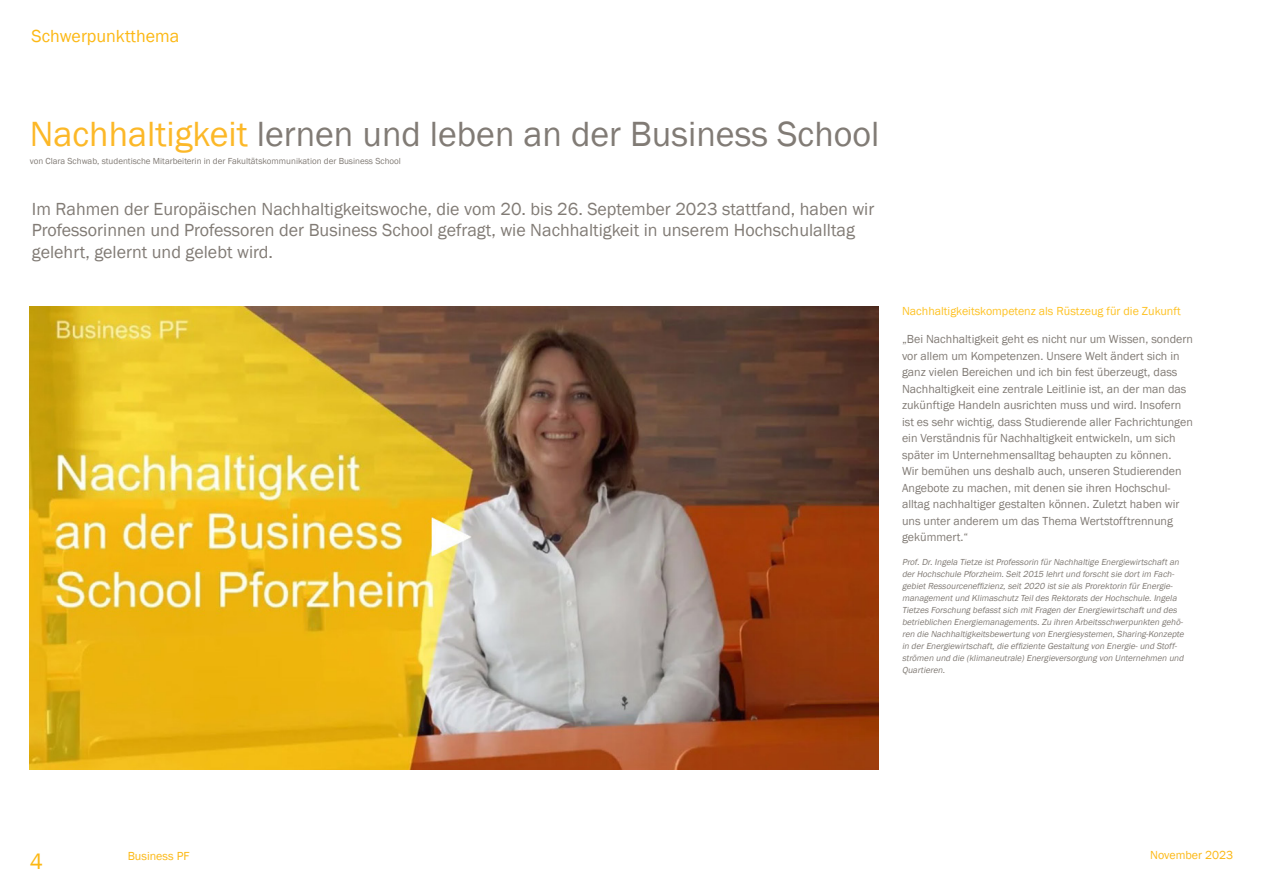
<style>
.page{position:relative;width:1263px;height:893px;background:#fff}
.page>*{position:absolute;margin:0;border:0;box-sizing:border-box;transform-origin:0 0}
._15{font:36px "Franklin Gothic";color:#817b75}
.t1{font:22.5px "Franklin Gothic";color:#fcb814}
._8_text{font:18px/21.6px "Franklin Gothic";color:#817b75}
._15-2{font:18px "Franklin Gothic";color:#fcb814}
._8_text-2{font:12px/16.5px "Franklin Gothic";color:#817b75}
._8_text-3{font:12px "Franklin Gothic";color:#fec224}
.t2{font:12px "Franklin Gothic";color:#fcb814}
._8_text-4{font:italic 9px/12px "Franklin Gothic";color:#817b75}
._15-3{font:9px "Franklin Gothic";color:#817b75}
.s1{color:#fcb828}
.s2{font-style:normal}
</style>
<div class="page">
<img style="left:30px;top:306px;width:848px;height:464px">
<p class="_15-2" style="left:32px;top:25px;width:149px">Schwerpunktthema</p>
<p class="_15" style="left:30px;top:112px;width:851px"><span class="s1">Nachhaltigkeit</span> lernen und leben an der Business School</p>
<p class="_15-3" style="left:30px;top:156px;width:373px">von Clara Schwab, studentische Mitarbeiterin in der Fakultätskommunikation der Business School</p>
<p class="_8_text" style="left:32px;top:198px;width:844px">Im Rahmen der Europäischen Nachhaltigkeitswoche, die vom 20. bis 26. September 2023 stattfand, haben wir<br>Professorinnen und Professoren der Business School gefragt, wie Nachhaltigkeit in unserem Hochschulalltag gelehrt, gelernt und gelebt wird.</p>
<p class="_8_text-3" style="left:902px;top:303px;width:280px">Nachhaltigkeitskompetenz als Rüstzeug für die Zukunft</p>
<p class="_8_text-2" style="left:902px;top:331px;width:292px">„Bei Nachhaltigkeit geht es nicht nur um Wissen, sondern vor allem um Kompetenzen. Unsere Welt ändert sich in ganz vielen Bereichen und ich bin fest überzeugt, dass Nachhaltigkeit eine zentrale Leitlinie ist, an der man das zukünftige Handeln ausrichten muss und wird. Insofern ist es sehr wichtig, dass Studierende aller Fachrichtungen ein Verständnis für Nachhaltigkeit entwickeln, um sich später im Unternehmensalltag behaupten zu können.</p>
<p class="_8_text-2" style="left:902px;top:463px;width:281px">Wir bemühen uns deshalb auch, unseren Studierenden Angebote zu machen, mit denen sie ihren Hochschul&shy;alltag nachhaltiger gestalten können. Zuletzt haben wir uns unter anderem um das Thema Wertstofftrennung gekümmert.“</p>
<p class="_8_text-4" style="left:902px;top:556px;width:281px">Prof.Dr.Ingela Tietze istProfessorin fürNachhaltige Energiewirtschaftan derHochschule Pforzheim.Seit2015 lehrtund forschtsie dortim Fach-</p>
<p class="_8_text-4" style="left:902px;top:580px;width:274px">gebietRessourceneffizienz,seit2020 istsie als Prorektorin fürEnergie-</p>
<p class="_8_text-4" style="left:902px;top:592px;width:284px">managementund Klimaschutz Teildes Rektorats derHochschule.Ingela<br>Tietzes Forschung befasstsich mitFragen derEnergiewirtschaftund des betrieblichen Energiemanagements.Zu ihren Arbeitsschwerpunkten gehö-</p>
<p class="_8_text-4" style="left:902px;top:628px;width:285px">ren die Nachhaltigkeitsbewertung von Energiesystemen,Sharing-Konzepte in derEnergiewirtschaft,die effiziente Gestaltung von Energie-und Stoff-</p>
<p class="_8_text-4" style="left:902px;top:652px;width:285px">strömen und die (klimaneutrale)Energieversorgung von Unternehmen und<br>Quartieren<span class="s2">.</span></p>
<h2 class="t1" style="left:30px;top:847px;width:15px">4</h2>
<h3 class="t2" style="left:1150px;top:847px;width:84px">November 2023</h3>
<h3 class="t2" style="left:128px;top:849px;width:63px">Business PF</h3>
</div>
